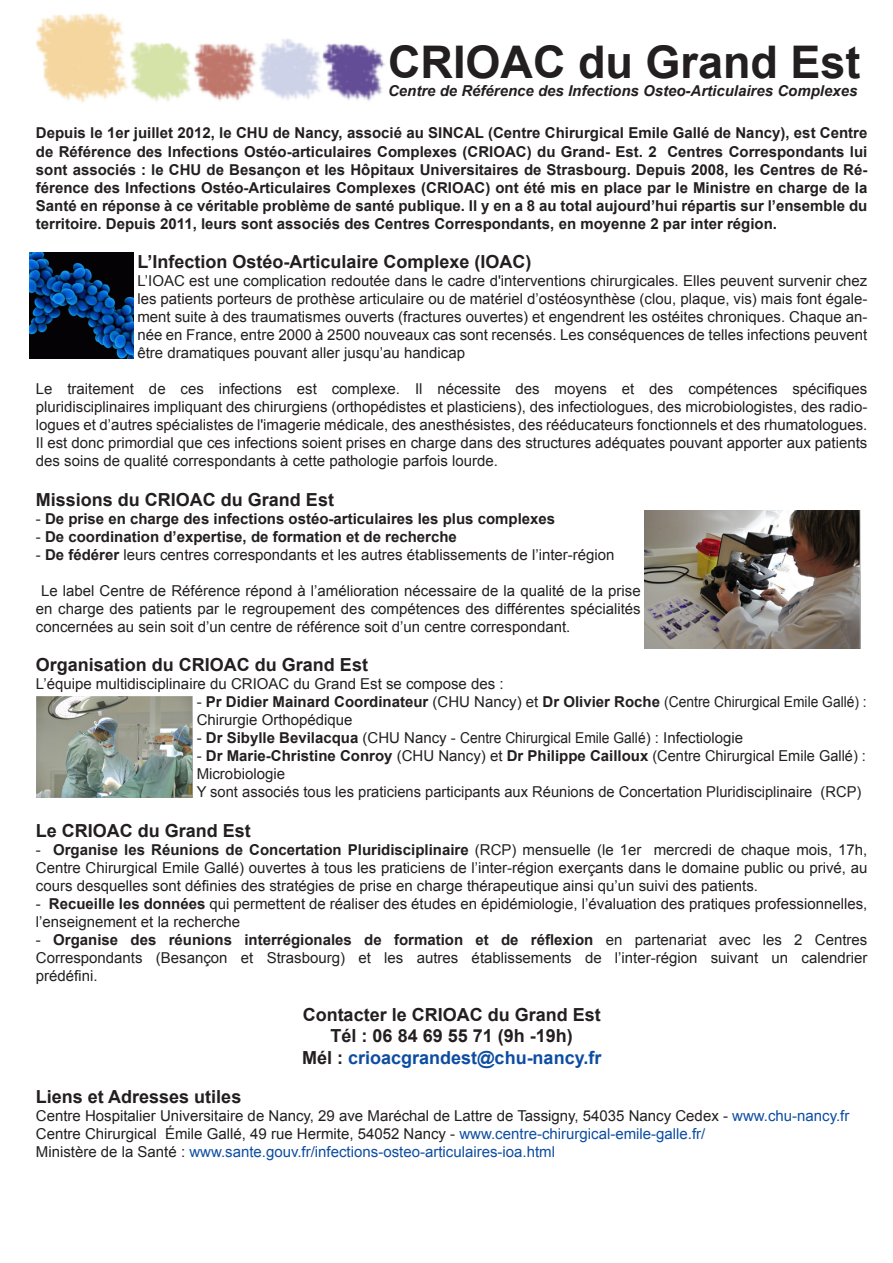
<style>
.page{position:relative;width:893px;height:1263px;background:#fff}
.page>*{position:absolute;margin:0;border:0;box-sizing:border-box;transform-origin:0 0}
.t1{font:700 45px "Arial";color:#231f20}
.t2{font:700 18px "Arial";color:#231f20}
.t3{font:700 18px "Arial";color:#0d4da1}
.t4{font:15px/18px "Arial";color:#231f20;text-align:justify}
.t5{font:700 15px/18px "Arial";color:#231f20;text-align:justify}
.t6{font:15px "Arial";color:#0d4da1}
.t7{font:italic 700 15px "Arial";color:#231f20}
.s1{font-weight:400}
.s2{font-weight:700}
.s3{color:#231f20}
.s4{color:#0d4da1}
</style>
<div class="page">
<img style="left:36px;top:13px;width:349px;height:90px">
<img style="left:30px;top:253px;width:103px;height:105px">
<img style="left:645px;top:510px;width:215px;height:138px">
<img style="left:37px;top:697px;width:155px;height:100px">
<p class="t1" style="left:388px;top:33px;width:474px">CRIOAC du Grand Est</p>
<p class="t7" style="left:388px;top:81px;width:471px">Centre de Référence des Infections Osteo-Articulaires Complexes</p>
<p class="t5" style="left:36px;top:125px;width:833px">Depuis le 1er juillet 2012, le CHU de Nancy, associé au SINCAL (Centre Chirurgical Emile Gallé de Nancy), est Centre de Référence des Infections Ostéo-articulaires Complexes (CRIOAC) du Grand- Est. 2 Centres Correspondants lui sont associés : le CHU de Besançon et les Hôpitaux Universitaires de Strasbourg. Depuis 2008, les Centres de Ré&shy;férence des Infections Ostéo-Articulaires Complexes (CRIOAC) ont été mis en place par le Ministre en charge de la Santé en réponse à ce véritable problème de santé publique. Il y en a 8 au total aujourd’hui répartis sur l’ensemble du territoire. Depuis 2011, leurs sont associés des Centres Correspondants, en moyenne 2 par inter région.</p>
<p class="t2" style="left:137px;top:250px;width:396px">L’Infection Ostéo-Articulaire Complexe (IOAC)</p>
<p class="t4" style="left:137px;top:272px;width:732px">L’IOAC est une complication redoutée dans le cadre d'interventions chirurgicales. Elles peuvent survenir chez les patients porteurs de prothèse articulaire ou de matériel d’ostéosynthèse (clou, plaque, vis) mais font égale&shy;ment suite à des traumatismes ouverts (fractures ouvertes) et engendrent les ostéites chroniques. Chaque an&shy;née en France, entre 2000 à 2500 nouveaux cas sont recensés. Les conséquences de telles infections peuvent être dramatiques pouvant aller jusqu’au handicap</p>
<p class="t4" style="left:36px;top:380px;width:833px">Le traitement de ces infections est complexe. Il nécessite des moyens et des compétences spécifiques pluridisciplinaires impliquant des chirurgiens (orthopédistes et plasticiens), des infectiologues, des microbiologistes, des radio&shy;logues et d’autres spécialistes de l'imagerie médicale, des anesthésistes, des rééducateurs fonctionnels et des rhumatologues.<br>Il est donc primordial que ces infections soient prises en charge dans des structures adéquates pouvant apporter aux patients des soins de qualité correspondants à cette pathologie parfois lourde.</p>
<p class="t2" style="left:36px;top:487px;width:300px">Missions du CRIOAC du Grand Est</p>
<p class="t5" style="left:36px;top:510px;width:521px"><span class="s1">-</span> De prise en charge des infections ostéo-articulaires les plus complexes</p>
<p class="t5" style="left:36px;top:528px;width:422px"><span class="s1">-</span> De coordination d’expertise, de formation et de recherche</p>
<p class="t4" style="left:36px;top:546px;width:580px">- <span class="s2">De fédérer</span> leurs centres correspondants et les autres établissements de l’inter-région</p>
<p class="t4" style="left:36px;top:582px;width:606px;text-indent:5px">Le label Centre de Référence répond à l’amélioration nécessaire de la qualité de la prise en charge des patients par le regroupement des compétences des différentes spécialités concernées au sein soit d’un centre de référence soit d’un centre correspondant.</p>
<p class="t2" style="left:36px;top:653px;width:334px">Organisation du CRIOAC du Grand Est</p>
<p class="t4" style="left:36px;top:675px;width:469px">L’équipe multidisciplinaire du CRIOAC du Grand Est se compose des :</p>
<p class="t4" style="left:197px;top:693px;width:672px">- <span class="s2">Pr Didier Mainard Coordinateur</span> (CHU Nancy) et <span class="s2">Dr Olivier Roche</span> (Centre Chirurgical Emile Gallé) :<br>Chirurgie Orthopédique</p>
<p class="t4" style="left:197px;top:729px;width:548px">- <span class="s2">Dr Sibylle Bevilacqua</span> (CHU Nancy - Centre Chirurgical Emile Gallé) : Infectiologie</p>
<p class="t4" style="left:197px;top:747px;width:671px;text-align:left">- <span class="s2">Dr Marie-Christine Conroy</span> (CHU Nancy) et <span class="s2">Dr Philippe Cailloux</span> (Centre Chirurgical Emile Gallé) :<br>Microbiologie<br>Y sont associés tous les praticiens participants aux Réunions de Concertation Pluridisciplinaire (RCP)</p>
<p class="t2" style="left:36px;top:819px;width:217px">Le CRIOAC du Grand Est</p>
<p class="t4" style="left:36px;top:841px;width:833px">- <span class="s2">Organise les Réunions de Concertation Pluridisciplinaire</span> (RCP) mensuelle (le 1er mercredi de chaque mois, 17h, Centre Chirurgical Emile Gallé) ouvertes à tous les praticiens de l’inter-région exerçants dans le domaine public ou privé, au cours desquelles sont définies des stratégies de prise en charge thérapeutique ainsi qu’un suivi des patients.</p>
<p class="t4" style="left:36px;top:895px;width:833px">- <span class="s2">Recueille les données</span> qui permettent de réaliser des études en épidémiologie, l’évaluation des pratiques professionnelles, l’enseignement et la recherche</p>
<p class="t4" style="left:36px;top:931px;width:833px">- <span class="s2">Organise des réunions interrégionales de formation et de réflexion</span> en partenariat avec les 2 Centres Correspondants (Besançon et Strasbourg) et les autres établissements de l’inter-région suivant un calendrier prédéfini.</p>
<p class="t2" style="left:303px;top:1002px;width:300px">Contacter le CRIOAC du Grand Est</p>
<p class="t2" style="left:331px;top:1024px;width:244px">Tél : 06 84 69 55 71 (9h -19h)</p>
<p class="t3" style="left:302px;top:1045px;width:301px"><span class="s3">Mél :</span> crioacgrandest@chu-nancy.fr</p>
<p class="t2" style="left:36px;top:1085px;width:207px">Liens et Adresses utiles</p>
<p class="t4" style="left:36px;top:1107px;width:815px">Centre Hospitalier Universitaire de Nancy, 29 ave Maréchal de Lattre de Tassigny, 54035 Nancy Cedex - <span class="s4">www.chu-nancy.fr</span></p>
<p class="t4" style="left:36px;top:1125px;width:671px">Centre Chirurgical Émile Gallé, 49 rue Hermite, 54052 Nancy - <span class="s4">www.centre-chirurgical-emile-galle.fr/</span></p>
<p class="t6" style="left:36px;top:1142px;width:521px"><span class="s3">Ministère de la Santé :</span> www.sante.gouv.fr/infections-osteo-articulaires-ioa.html</p>
</div>
